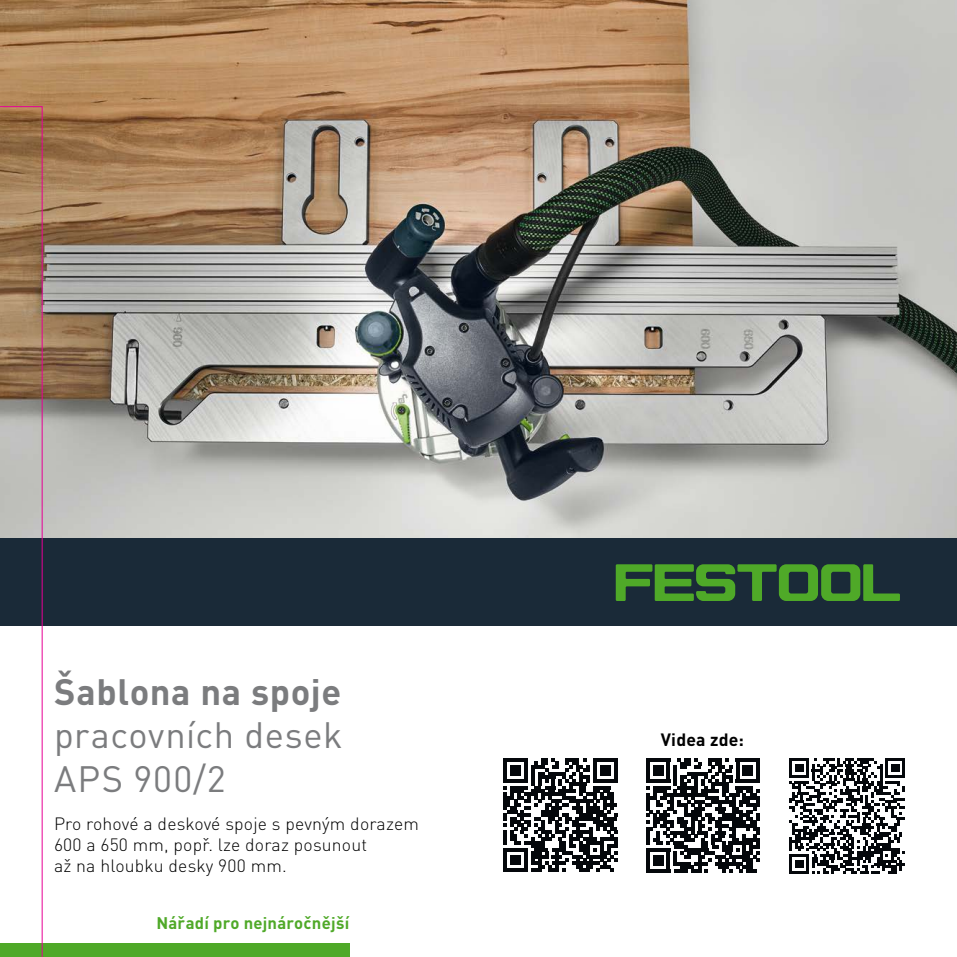
<style>
.page{position:relative;width:957px;height:957px;background:#fff}
.page>*{position:absolute;margin:0;border:0;box-sizing:border-box;transform-origin:0 0}
.t1{font:36.3px/43.5px "DIN Pro";letter-spacing:.015em;color:#7b7c7e;text-align:justify}
.t2{font:300 17.55px/21.1px "DIN Pro";letter-spacing:.01em;color:#000}
.t3{font:700 17.55px "DIN Pro";letter-spacing:.01em;color:#000}
.t4{font:700 16.65px "DIN Pro";letter-spacing:.015em;color:#4fa928}
.s1{font-weight:700}
</style>
<div class="page">
<hr style="left:956px;top:0;width:1px;height:957px;background:#fcd7a5">
<img style="left:0;top:0;width:957px;height:538px">
<div style="left:0;top:538px;width:957px;height:88px;background:#1a2a38"></div>
<svg style="left:616px;top:564px;width:284px;height:37px"></svg>
<svg style="left:503px;top:758px;width:114px;height:114px"></svg>
<div style="left:0;top:943px;width:349px;height:14px;background:#4fa928"></div>
<svg style="left:646px;top:758px;width:114px;height:114px"></svg>
<svg style="left:789px;top:758px;width:116px;height:116px"></svg>
<svg style="left:0;top:106px;width:43px;height:851px"></svg>
<p class="t1" style="left:54px;top:668px;width:290px"><span class="s1">Šablona na spoje </span>pracovních desek APS 900/2</p>
<p class="t2" style="left:54px;top:812px;width:366px">Pro rohové a deskové spoje s pevným dorazem<br>600 a 650 mm, popř. lze doraz posunout<br>až na hloubku desky 900 mm.</p>
<p class="t4" style="left:156px;top:910px;width:194px">Nářadí pro nejnáročnější</p>
<p class="t3" style="left:661px;top:726px;width:85px">Videa zde:</p>
</div>
